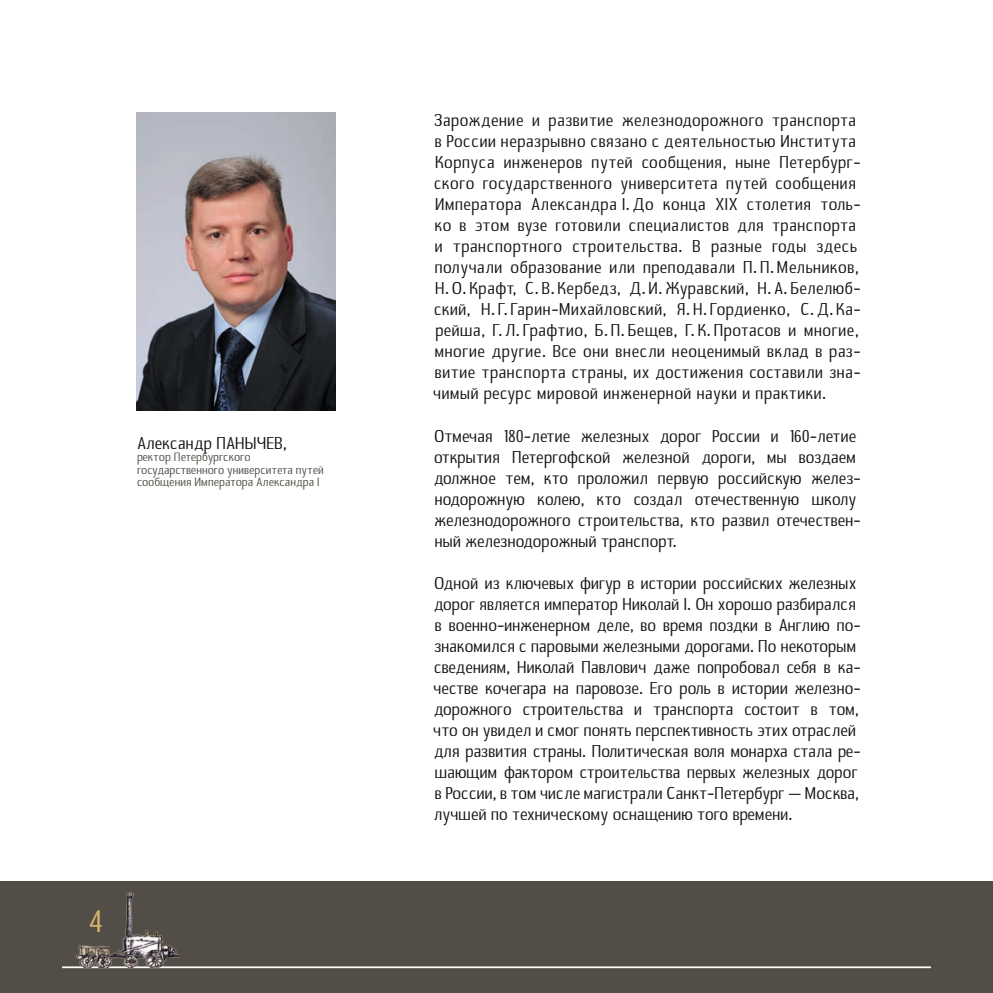
<style>
.page{position:relative;width:993px;height:993px;background:#fff}
.page>*{position:absolute;margin:0;border:0;box-sizing:border-box;transform-origin:0 0}
.t1{font:31.5px "B20 Sans";color:#d5b36b}
.t2{font:17.5px/21px "B20 Sans";color:#131413}
.t3{font:17.5px/21px "B20 Sans";letter-spacing:.02em;color:#131413}
.t4{font:12.25px/12.4px "B20 Sans";color:#524e47}
</style>
<div class="page">
<div style="left:0;top:881px;width:992px;height:111px;background:#524e47"></div>
<hr style="left:62px;top:966px;width:868px;height:1px;background:#fff">
<img style="left:77px;top:892px;width:101px;height:74px">
<img style="left:136px;top:112px;width:199px;height:298px">
<p class="t2" style="left:137px;top:433px;width:151px">Александр ПАНЫЧЕВ,</p>
<p class="t4" style="left:137px;top:452px;width:188px">ректор Петербургского государственного университета путей сообщения Императора Александра I</p>
<h1 class="t1" style="left:89px;top:905px;width:17px">4</h1>
<p class="t3" style="left:433px;top:111px;width:429px">Зарождение и развитие железнодорожного транспорта в России неразрывно связано с деятельностью Института Корпуса инженеров путей сообщения, ныне Петербург&shy;ского государственного университета путей сообщения Императора Александра I.До конца XIX столетия толь&shy;ко в этом вузе готовили специалистов для транспорта и транспортного строительства. В разные годы здесь получали образование или преподавали П. П.Мельников, Н. О. Крафт, С. В. Кербедз, Д. И. Журавский, Н. А. Белелюб&shy;ский, Н. Г. Гарин-Михайловский, Я. Н. Гордиенко, С.Д. Ка&shy;рейша, Г. Л. Графтио, Б. П. Бещев, Г. К. Протасов и многие, многие другие. Все они внесли неоценимый вклад в раз&shy;витие транспорта страны, их достижения составили зна&shy;чимый ресурс мировой инженерной науки и практики.</p>
<p class="t2" style="left:434px;top:426px;width:428px">Отмечая 180-летие железных дорог России и 160-летие открытия Петергофской железной дороги, мы воздаем должное тем, кто проложил первую российскую желез&shy;нодорожную колею, кто создал отечественную школу железнодорожного строительства, кто развил отечествен&shy;ный железнодорожный транспорт.</p>
<p class="t2" style="left:433px;top:573px;width:429px">Одной из ключевых фигур в истории российских железных дорог является император Николай I. Он хорошо разбирался в военно-инженерном деле, во время поздки в Англию по&shy;знакомился с паровыми железными дорогами. По некоторым сведениям, Николай Павлович даже попробовал себя в ка&shy;честве кочегара на паровозе. Его роль в истории железно&shy;дорожного строительства и транспорта состоит в том, что он увидел и смог понять перспективность этих отраслей для развития страны. Политическая воля монарха стала ре&shy;шающим фактором строительства первых железных дорог в России, в том числе магистрали Санкт-Петербург — Москва, лучшей по техническому оснащению того времени.</p>
</div>
